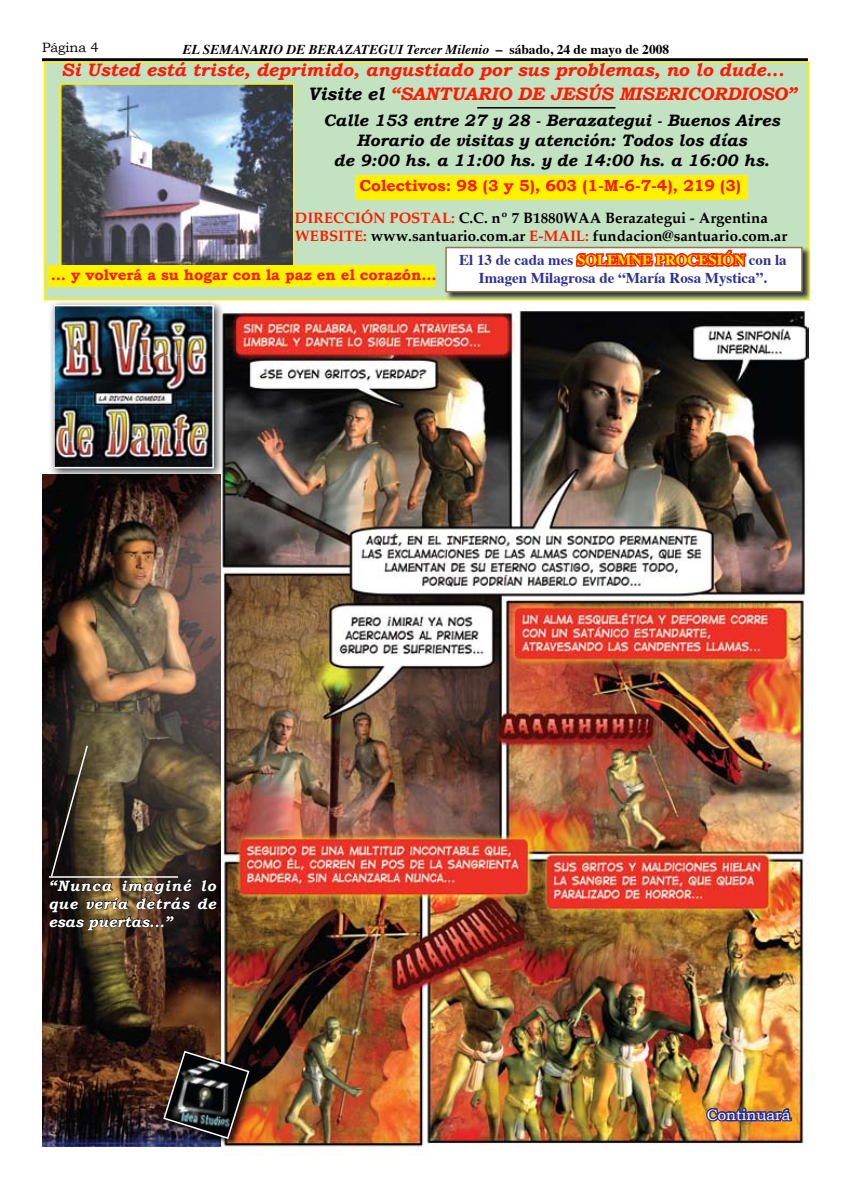
<style>
.page{position:relative;width:851px;height:1191px;background:#fff}
.page>*{position:absolute;margin:0;border:0;box-sizing:border-box;transform-origin:0 0}
.t1{font:italic 700 18px "Bookman Old Style";color:#ff1900}
.t2{font:italic 700 16.5px/19.8px "Bookman Old Style";color:#000;text-align:center}
.t3{font:700 15.9px "Bookman Old Style";color:#ff1900}
.t4{font:700 15px/18px "Palatino";color:#000}
.t5{font:700 15px/18px "Times";color:#2e3192;text-align:center}
.t6{font:italic 700 15px/18px "Bookman Old Style";letter-spacing:.04em;color:#fff;text-align:justify}
.t7{font:700 15px "Bookman Old Style";color:#ff1900}
.t8{font:15px "Bookman Old Style";color:#fff}
.t9{font:italic 700 13.5px "Times";color:#000}
.t10{font:13.5px "Bookman Old Style";color:#000}
.s1{font-style:normal}
.s2{color:#000}
.s3{color:#ff1900}
.s4{color:#fff200}
</style>
<div class="page">
<hr style="left:42px;top:58px;width:765px;height:3px;background:#000">
<img style="left:43px;top:474px;width:178px;height:672px">
<img style="left:221px;top:310px;width:587px;height:845px">
<div style="left:44px;top:61px;width:765px;height:239px;background:#c3e2c2;border:2px solid #fff200"></div>
<div style="left:445px;top:246px;width:372px;height:61px;background:#000;opacity:.75"></div>
<div style="left:445px;top:247px;width:357px;height:45px;background:#fff;border:2px solid #93784f"></div>
<img style="left:63px;top:86px;width:228px;height:179px">
<div style="left:60px;top:83px;width:234px;height:202px;border:2px solid #fff200"></div>
<div style="left:354px;top:176px;width:393px;height:24px;background:#fff200"></div>
<svg style="left:573px;top:246px;width:175px;height:21px"></svg>
<hr style="left:477px;top:107px;width:138px;height:2px;background:#000">
<div style="left:47px;top:265px;width:388px;height:22px;background:#fff200"></div>
<div style="left:48px;top:299px;width:184px;height:186px;background:#000;opacity:.75"></div>
<img style="left:56px;top:308px;width:155px;height:157px">
<div style="left:53px;top:305px;width:161px;height:163px;border:2px solid #fff"></div>
<svg style="left:703px;top:1105px;width:90px;height:19px;background:#88605d"></svg>
<div style="left:163px;top:1050px;width:101px;height:103px;background:#000;opacity:.75"></div>
<img style="left:162px;top:1050px;width:88px;height:90px">
<img style="left:49px;top:744px;width:168px;height:191px">
<p class="t10" style="left:42px;top:39px;width:58px">Página 4</p>
<p class="t9" style="left:183px;top:37px;width:488px">EL SEMANARIO DE BERAZATEGUI Tercer Milenio <span class="s1">– sábado, 24 de mayo de 2008</span></p>
<p class="t1" style="left:61px;top:59px;width:724px">Si Usted está triste, deprimido, angustiado por sus problemas, no lo dude...</p>
<p class="t1" style="left:308px;top:83px;width:490px"><span class="s2">Visite el</span> “SANTUARIO DE JESÚS MISERICORDIOSO”</p>
<p class="t2" style="left:323px;top:111px;width:457px">Calle 153 entre 27 y 28 - Berazategui - Buenos Aires<br>Horario de visitas y atención: Todos los días<br>de 9:00 hs. a 11:00 hs. y de 14:00 hs. a 16:00 hs.</p>
<p class="t3" style="left:359px;top:176px;width:383px">Colectivos: 98 (3 y 5), 603 (1-M-6-7-4), 219 (3)</p>
<p class="t4" style="left:295px;top:209px;width:494px"><span class="s3">DIRECCIÓN POSTAL:</span> C.C. nº 7 B1880WAA Berazategui - Argentina<br><span class="s3">WEBSITE:</span> www.santuario.com.ar <span class="s3">E-MAIL:</span> fundacion@santuario.com.ar</p>
<p class="t7" style="left:51px;top:266px;width:387px">... y volverá a su hogar con la paz en el corazón...</p>
<p class="t5" style="left:459px;top:249px;width:329px">El 13 de cada mes <span class="s4">SOLEMNE PROCESIÓN</span> con la<br>Imagen Milagrosa de “María Rosa Mystica”.</p>
<p class="t6" style="left:48px;top:876px;width:169px">“Nunca imaginé lo que vería detrás de esas puertas...”</p>
<p class="t8" style="left:706px;top:1106px;width:85px">Continuará</p>
</div>
